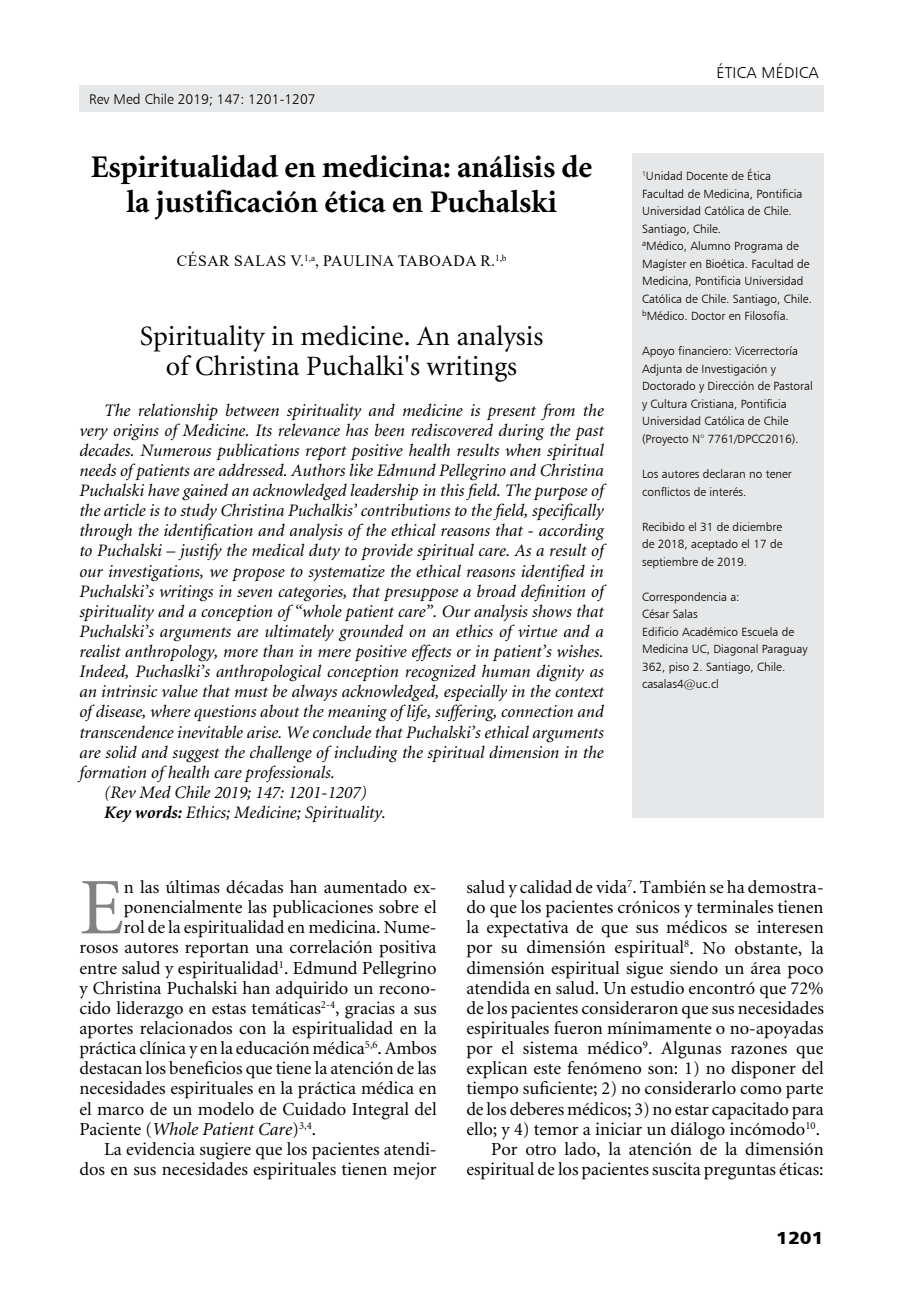
<style>
.page{position:relative;width:918px;height:1315px;background:#fff}
.page>*{position:absolute;margin:0;border:0;box-sizing:border-box;transform-origin:0 0}
.t1{font:80.33px "Minion";color:#808285}
.t2{font:700 31.5px/35px "Minion";color:#000;text-align:center}
.t3{font:28px/29.8px "Minion";color:#000;text-align:center}
.t4{font:18.38px/20.1px "Minion";color:#000;text-align:right}
.t5{font:italic 18.38px "Minion";color:#000}
.t6{font:italic 17.5px "Minion";color:#000}
.t7{font:17.5px "Humanist 777 BT Black B";color:#000;scale:1.1 1}
.t8{font:15.75px "Times New Roman";letter-spacing:.035em;color:#000}
.t9{font:15.75px "Humanist 777 BT Light B";color:#000}
.t10{font:14px "Humanist 777 BT Light B";color:#000}
.t11{font:11.9px/17.5px "Humanist 777 BT Light B";color:#000}
.s1{font-weight:700}
.s2{font-style:normal}
</style>
<div class="page">
<div style="left:79px;top:85px;width:744px;height:26px;background:#e6e7e8"></div>
<div style="left:632px;top:154px;width:191px;height:664px;background:#e6e7e8"></div>
<p class="t10" style="left:89px;top:90px;width:228px">Rev Med Chile 2019; 147: 1201-1207</p>
<h2 class="t2" style="left:91px;top:151px;width:503px">Espiritualidad en medicina: análisis de la justificación ética en Puchalski</h2>
<p class="t8" style="left:177px;top:250px;width:331px">CÉSAR SALAS V.<sup>1,A</sup>, PAULINA TAB OADA R.<sup>1,B</sup></p>
<h3 class="t3" style="left:140px;top:323px;width:405px">Spirituality in medicine. An analysis of Christina Puchalki's writings</h3>
<p class="t6" style="left:104px;top:401px;width:501px">The relationship between spirituality and medicine is present from the</p>
<p class="t6" style="left:79px;top:421px;width:526px">very origins of Medicine. Its relevance has been rediscovered during the past</p>
<p class="t6" style="left:79px;top:441px;width:526px">decades. Numerous publications report positive health results when spiritual</p>
<p class="t6" style="left:79px;top:462px;width:526px">needs of patients are addressed. Authors like Edmund Pellegrino and Christina</p>
<p class="t6" style="left:79px;top:482px;width:526px">Puchalski have gained an acknowledged leadership in this field. The purpose of</p>
<p class="t6" style="left:79px;top:502px;width:526px">the article is to study Christina Puchalkis’ contributions to the field, specifically</p>
<p class="t6" style="left:79px;top:522px;width:526px">through the identification and analysis of the ethical reasons that - according</p>
<p class="t6" style="left:79px;top:542px;width:526px">to Puchalski – justify the medical duty to provide spiritual care. As a result of</p>
<p class="t6" style="left:79px;top:562px;width:526px">our investigations, we propose to systematize the ethical reasons identified in</p>
<p class="t6" style="left:79px;top:582px;width:526px">Puchalski’s writings in seven categories, that presuppose a broad definition of</p>
<p class="t6" style="left:79px;top:602px;width:526px">spirituality and a conception of “whole patient care”. Our analysis shows that</p>
<p class="t6" style="left:79px;top:623px;width:526px">Puchalski’s arguments are ultimately grounded on an ethics of virtue and a</p>
<p class="t6" style="left:79px;top:643px;width:526px">realist anthropology, more than in mere positive effects or in patient’s wishes.</p>
<p class="t6" style="left:79px;top:663px;width:526px">Indeed, Puchaslki’s anthropological conception recognized human dignity as</p>
<p class="t6" style="left:79px;top:683px;width:526px">an intrinsic value that must be always acknowledged, especially in the context</p>
<p class="t6" style="left:79px;top:703px;width:526px">of disease, where questions about the meaning of life, suffering, connection and</p>
<p class="t6" style="left:79px;top:723px;width:526px">transcendence inevitable arise. We conclude that Puchalski’s ethical arguments</p>
<p class="t6" style="left:79px;top:743px;width:526px">are solid and suggest the challenge of including the spiritual dimension in the</p>
<p class="t6" style="left:79px;top:763px;width:257px">formation of health care professionals.</p>
<p class="t6" style="left:104px;top:784px;width:264px">(Rev Med Chile 2019; 147: 1201-1207)</p>
<p class="t6" style="left:104px;top:804px;width:283px"><span class="s1">Key words:</span> Ethics; Medicine; Spirituality.</p>
<p class="t9" style="left:716px;top:63px;width:10px">éticamédica</p>
<p class="t11" style="left:642px;top:167px;width:171px"><sup>1</sup>Unidad Docente de Ética<br>Facultad de Medicina, Pontificia<br>Universidad Católica de Chile.<br>Santiago, Chile.<br><sup>a</sup>Médico, Alumno Programa de<br>Magíster en Bioética. Facultad de<br>Medicina, Pontificia Universidad<br>Católica de Chile. Santiago, Chile. <sup>b</sup>Médico. Doctor en Filosofía.</p>
<p class="t11" style="left:642px;top:342px;width:172px">Apoyo financiero: Vicerrectoría<br>Adjunta de Investigación y<br>Doctorado y Dirección de Pastoral y Cultura Cristiana, Pontificia<br>Universidad Católica de Chile (Proyecto N° 7761/DPCC2016).</p>
<p class="t11" style="left:642px;top:465px;width:151px">Los autores declaran no tener conflictos de interés.</p>
<p class="t11" style="left:642px;top:517px;width:142px;text-align:justify">Recibido el 31 de diciembre de 2018, aceptado el 17 de septiembre de 2019.</p>
<p class="t11" style="left:642px;top:587px;width:167px">Correspondencia a:<br>César Salas<br>Edificio Académico Escuela de<br>Medicina UC, Diagonal Paraguay<br>362, piso 2. Santiago, Chile. casalas4@uc.cl</p>
<h1 class="t1" style="left:79px;top:868px;width:46px">E</h1>
<p class="t4" style="left:124px;top:878px;width:314px">n las últimas décadas han aumentado ex-</p>
<p class="t4" style="left:124px;top:898px;width:314px">ponencialmente las publicaciones sobre el</p>
<p class="t4" style="left:124px;top:918px;width:314px">rol de la espiritualidad en medicina. Nume-</p>
<p class="t4" style="left:79px;top:938px;width:359px">rosos autores reportan una correlación positiva</p>
<p class="t4" style="left:79px;top:958px;width:359px">entre salud y espiritualidad<sup>1</sup>. Edmund Pellegrino</p>
<p class="t4" style="left:79px;top:978px;width:359px">y Christina Puchalski han adquirido un recono-</p>
<p class="t4" style="left:79px;top:998px;width:359px">cido liderazgo en estas temáticas<sup>2-4</sup>, gracias a sus</p>
<p class="t4" style="left:79px;top:1018px;width:359px">aportes relacionados con la espiritualidad en la</p>
<p class="t4" style="left:79px;top:1039px;width:359px">práctica clínica y en la educación médica<sup>5,6</sup>. Ambos</p>
<p class="t4" style="left:79px;top:1059px;width:358px">destacan los beneficios que tiene la atención de las</p>
<p class="t4" style="left:79px;top:1079px;width:359px">necesidades espirituales en la práctica médica en</p>
<p class="t4" style="left:79px;top:1099px;width:359px">el marco de un modelo de Cuidado Integral del</p>
<p class="t5" style="left:79px;top:1119px;width:238px"><span class="s2">Paciente (</span>Whole Patient Care<span class="s2">)</span><sup>3,4</sup><span class="s2">.</span></p>
<p class="t4" style="left:104px;top:1139px;width:334px">La evidencia sugiere que los pacientes atendi-</p>
<p class="t4" style="left:79px;top:1159px;width:359px">dos en sus necesidades espirituales tienen mejor</p>
<p class="t4" style="left:466px;top:878px;width:359px">salud y calidad de vida<sup>7</sup>. También se ha demostra&shy;do que los pacientes crónicos y terminales tienen la expectativa de que sus médicos se interesen por su dimensión espiritual<sup>8</sup>. No obstante, la dimensión espiritual sigue siendo un área poco atendida en salud. Un estudio encontró que 72% de los pacientes consideraron que sus necesidades espirituales fueron mínimamente o no-apoyadas por el sistema médico<sup>9</sup>. Algunas razones que explican este fenómeno son: 1) no disponer del tiempo suficiente; 2) no considerarlo como parte de los deberes médicos; 3) no estar capacitado para ello; y 4) temor a iniciar un diálogo incómodo<sup>10</sup>.<br>Por otro lado, la atención de la dimensión espiritual de los pacientes suscita preguntas éticas:</p>
<p class="t7" style="left:776px;top:1226px;width:45px">1201</p>
</div>
